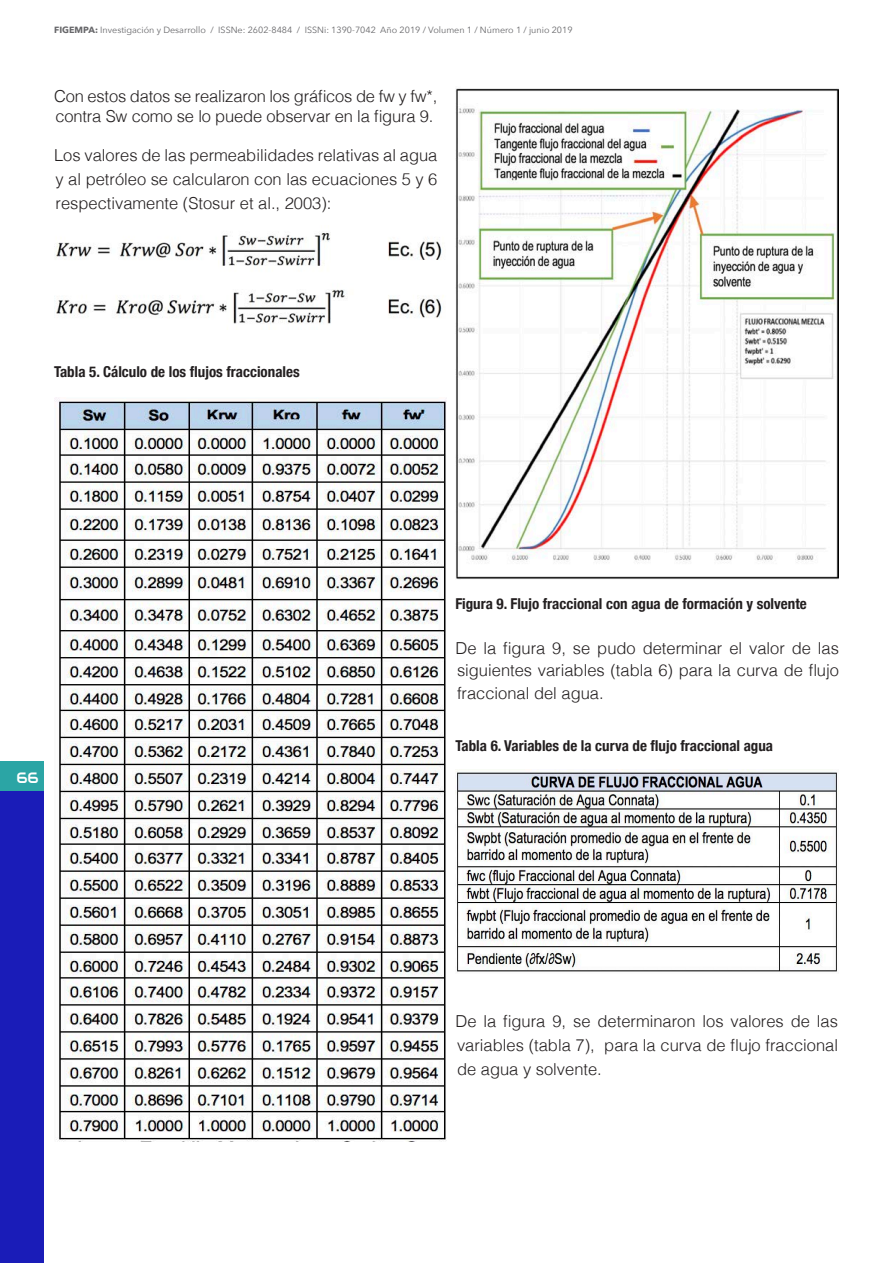
<style>
.page{position:relative;width:893px;height:1263px;background:#fff}
.page>*{position:absolute;margin:0;border:0;box-sizing:border-box;transform-origin:0 0}
.t1{font:300 16.5px/24px "Helvetica";color:#231f20;text-align:justify}
.t2{font:700 condensed 15px "Helvetica Neue";color:#231f20}
.t3{font:15px "Audiowide";color:#fff}
.t4{font:9px "Avenir Next";color:#67676a}
.s1{font-weight:700}
</style>
<div class="page">
<div style="left:0;top:761px;width:44px;height:30px;background:#2ba5a5"></div>
<div style="left:0;top:791px;width:44px;height:472px;background:#1a1cb8"></div>
<img style="left:54px;top:233px;width:388px;height:91px">
<img style="left:54px;top:397px;width:392px;height:744px">
<img style="left:455px;top:88px;width:384px;height:491px">
<img style="left:455px;top:770px;width:382px;height:202px">
<p class="t4" style="left:54px;top:23px;width:520px"><span class="s1">FIGEMPA:</span> Investigación y Desarrollo / ISSNe: 2602-8484 / ISSNi: 1390-7042 Año 2019 / Volumen 1 / Número 1 / junio 2019</p>
<p class="t1" style="left:54px;top:85px;width:385px;line-height:19.5px">Con estos datos se realizaron los gráficos de fw y fw*, contra Sw como se lo puede observar en la figura 9.</p>
<p class="t1" style="left:54px;top:141px;width:385px">Los valores de las permeabilidades relativas al agua y al petróleo se calcularon con las ecuaciones 5 y 6 respectivamente (Stosur et al., 2003):</p>
<p class="t2" style="left:54px;top:359px;width:247px">Tabla 5. Cálculo de los flujos fraccionales</p>
<p class="t3" style="left:16px;top:768px;width:24px">66</p>
<p class="t2" style="left:455px;top:591px;width:353px">Figura 9. Flujo fraccional con agua de formación y solvente</p>
<p class="t1" style="left:455px;top:635px;width:385px;line-height:22.5px">De la figura 9, se pudo determinar el valor de las siguientes variables (tabla 6) para la curva de flujo fraccional del agua.</p>
<p class="t2" style="left:455px;top:733px;width:319px">Tabla 6. Variables de la curva de flujo fraccional agua</p>
<p class="t1" style="left:455px;top:1008px;width:384px">De la figura 9, se determinaron los valores de las variables (tabla 7), para la curva de flujo fraccional de agua y solvente.</p>
</div>
